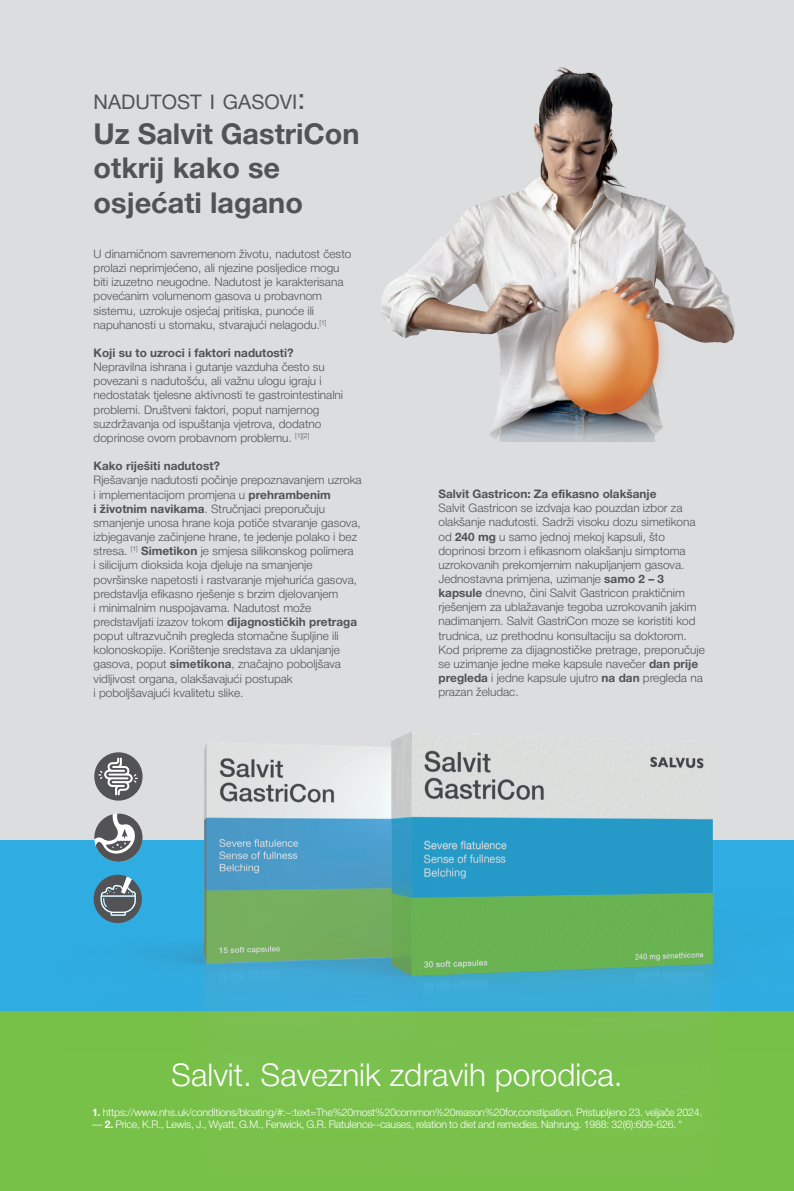
<style>
.page{position:relative;width:794px;height:1191px;background:#fff}
.page>*{position:absolute;margin:0;border:0;box-sizing:border-box;transform-origin:0 0}
.t1{font:300 31.5px "Helvetica Neue";color:#fff}
.t2{font:700 28.88px/34.6px "Helvetica Neue";color:#535355}
.t3{font:20.12px "Helvetica Neue";color:#535355}
.t4{font:300 11.72px/14.2px "Helvetica Neue";color:#535355}
.t5{font:700 11.72px "Helvetica Neue";color:#535355}
.t6{font:300 10.5px "Helvetica Neue";letter-spacing:-.02em;color:#fff}
.s1{font-size:28.88px}
.s2{font-weight:700}
</style>
<div class="page">
<div style="left:0;top:0;width:794px;height:1149px;background:#dcdddf"></div>
<div style="left:0;top:1010px;width:794px;height:181px;background:#78c148"></div>
<div style="left:0;top:840px;width:794px;height:170px;background:#2face2"></div>
<img style="left:381px;top:67px;width:354px;height:374px">
<img style="left:59px;top:732px;width:735px;height:279px">
<svg style="left:94px;top:874px;width:48px;height:49px"></svg>
<div style="left:94px;top:752px;width:49px;height:48px;background:#535355;border-radius:50%"></div>
<svg style="left:99px;top:758px;width:38px;height:37px"></svg>
<svg style="left:94px;top:813px;width:49px;height:49px"></svg>
<h3 class="t3" style="left:94px;top:87px;width:213px">NADUTOST I GASOVI<span class="s1">:</span></h3>
<h2 class="t2" style="left:94px;top:117px;width:267px">Uz Salvit GastriCon otkrij kako se osjećati lagano</h2>
<p class="t4" style="left:94px;top:246px;width:259px">U dinamičnom savremenom životu, nadutost često prolazi neprimjećeno, ali njezine posljedice mogu biti izuzetno neugodne. Nadutost je karakterisana povećanim volumenom gasova u probavnom sistemu, uzrokuje osjećaj pritiska, punoće ili napuhanosti u stomaku, stvarajući nelagodu. <sup>[1]</sup></p>
<p class="t5" style="left:94px;top:344px;width:201px">Koji su to uzroci i faktori nadutosti?</p>
<p class="t4" style="left:94px;top:359px;width:251px">Nepravilna ishrana i gutanje vazduha često su povezani s nadutošću, ali važnu ulogu igraju i nedostatak tjelesne aktivnosti te gastrointestinalni problemi. Društveni faktori, poput namjernog suzdržavanja od ispuštanja vjetrova, dodatno doprinose ovom probavnom problemu. <sup>[1][2]</sup></p>
<p class="t5" style="left:94px;top:457px;width:128px">Kako riješiti nadutost?</p>
<p class="t4" style="left:94px;top:472px;width:269px">Rješavanje nadutosti počinje prepoznavanjem uzroka i implementacijom promjena u <span class="s2">prehrambenim<br>i životnim navikama</span>. Stručnjaci preporučuju smanjenje unosa hrane koja potiče stvaranje gasova, izbjegavanje začinjene hrane, te jedenje polako i bez stresa. <sup>[1]</sup> <span class="s2">Simetikon</span> je smjesa silikonskog polimera<br>i silicijum dioksida koja djeluje na smanjenje površinske napetosti i rastvaranje mjehurića gasova, predstavlja efikasno rješenje s brzim djelovanjem<br>i minimalnim nuspojavama. Nadutost može predstavljati izazov tokom <span class="s2">dijagnostičkih pretraga </span>poput ultrazvučnih pregleda stomačne šupljine ili kolonoskopije. Korištenje sredstava za uklanjanje gasova, poput <span class="s2">simetikona</span>, značajno poboljšava vidljivost organa, olakšavajući postupak<br>i poboljšavajući kvalitetu slike.</p>
<p class="t5" style="left:438px;top:485px;width:220px">Salvit Gastricon: Za efikasno olakšanje</p>
<p class="t4" style="left:438px;top:500px;width:268px">Salvit Gastricon se izdvaja kao pouzdan izbor za olakšanje nadutosti. Sadrži visoku dozu simetikona od <span class="s2">240 mg</span> u samo jednoj mekoj kapsuli, što doprinosi brzom i efikasnom olakšanju simptoma uzrokovanih prekomjernim nakupljanjem gasova.<br>Jednostavna primjena, uzimanje <span class="s2">samo 2 – 3 kapsule</span> dnevno, čini Salvit Gastricon praktičnim rješenjem za ublažavanje tegoba uzrokovanih jakim nadimanjem. Salvit GastriCon moze se koristiti kod trudnica, uz prethodnu konsultaciju sa doktorom.<br>Kod pripreme za dijagnostičke pretrage, preporučuje se uzimanje jedne meke kapsule navečer <span class="s2">dan prije pregleda</span> i jedne kapsule ujutro <span class="s2">na dan</span> pregleda na prazan želudac.</p>
<h1 class="t1" style="left:171px;top:1049px;width:453px">Salvit. Saveznik zdravih porodica.</h1>
<p class="t6" style="left:92px;top:1103px;width:612px"><span class="s2">1.</span> https://www.nhs.uk/conditions/bloating/#:~:text=The%20most%20common%20reason%20for,constipation. Pristupljeno 23. veljače 2024.</p>
<p class="t6" style="left:92px;top:1116px;width:592px">— <span class="s2">2.</span> Price, K.R., Lewis, J., Wyatt, G.M., Fenwick, G.R. Flatulence--causes, relation to diet and remedies.Nahrung. 1988: 32(6):609-626. “</p>
</div>
